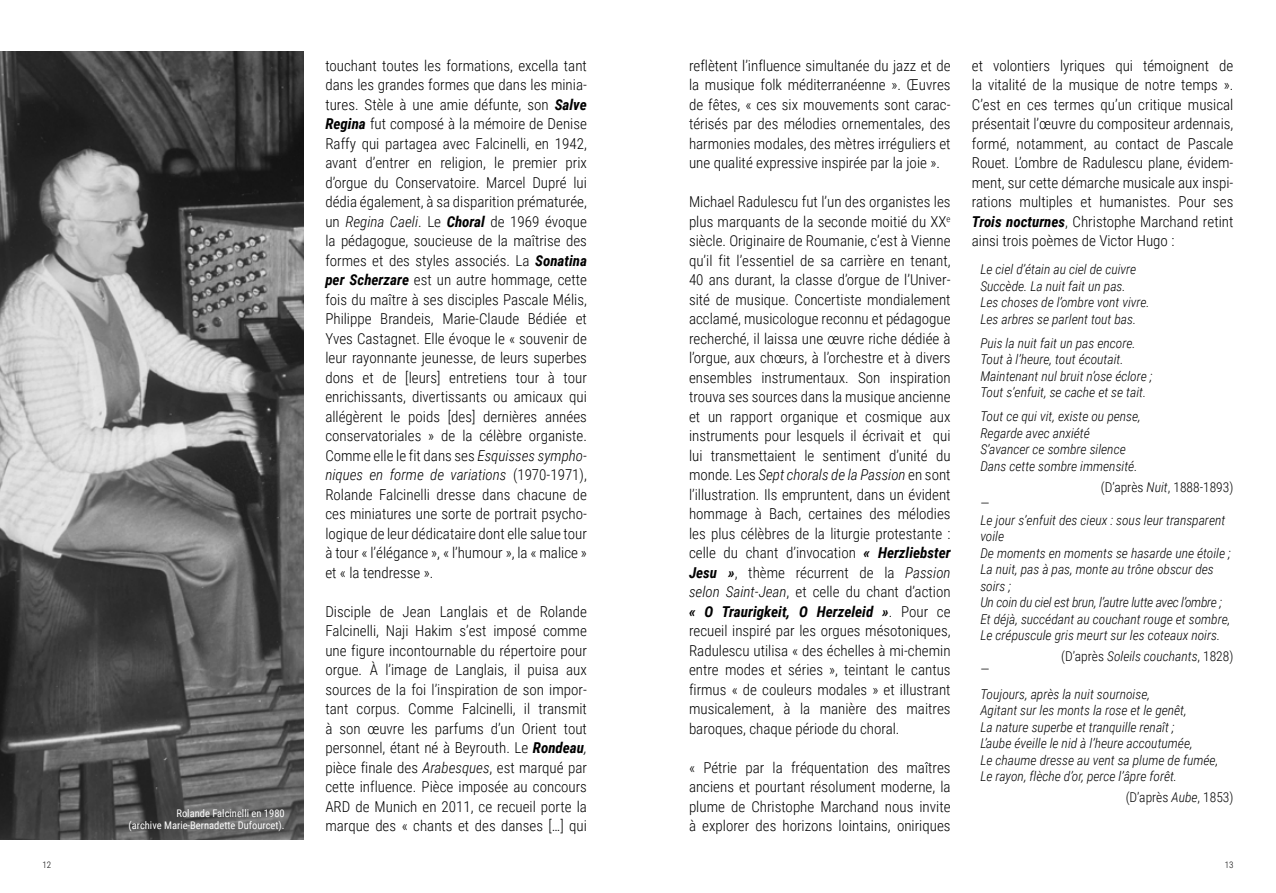
<style>
.page{position:relative;width:1276px;height:893px;background:#fff}
.page>*{position:absolute;margin:0;border:0;box-sizing:border-box;transform-origin:0 0}
.t1{font:300 15px/19.5px "Roboto Condensed";color:#000;text-align:justify}
.t2{font:italic 300 13.5px/16.5px "Roboto Condensed";color:#000}
.t3{font:300 13.5px "Roboto Condensed";color:#000}
.t4{font:10.5px/12.6px "Roboto Condensed";color:#fff;text-align:right}
.t5{font:300 9px "Roboto Condensed";color:#000}
.s1{font-weight:700;font-style:italic}
.s2{font-style:italic}
.s3{font-style:normal}
</style>
<div class="page">
<img style="left:0;top:51px;width:303px;height:788px">
<p class="t4" style="left:129px;top:806px;width:158px">Rolande Falcinelli en 1980<br>(archive Marie-Bernadette Dufourcet).</p>
<p class="t1" style="left:325px;top:55px;width:263px">touchant toutes les formations, excella tant dans les grandes formes que dans les minia&shy;tures. Stèle à une amie défunte, son <span class="s1">Salve Regina</span> fut composé à la mémoire de Denise Raffy qui partagea avec Falcinelli, en 1942, avant d’entrer en religion, le premier prix d’orgue du Conservatoire. Marcel Dupré lui dédia également, à sa disparition prématurée, un <span class="s2">Regina Caeli</span>. Le <span class="s1">Choral</span> de 1969 évoque la pédagogue, soucieuse de la maîtrise des formes et des styles associés. La <span class="s1">Sonatina per Scherzare</span> est un autre hommage, cette fois du maître à ses disciples Pascale Mélis, Philippe Brandeis, Marie-Claude Bédiée et Yves Castagnet. Elle évoque le « souvenir de leur rayonnante jeunesse, de leurs superbes dons et de [leurs] entretiens tour à tour enrichissants, divertissants ou amicaux qui allégèrent le poids [des] dernières années conservatoriales » de la célèbre organiste.<br>Comme elle le fit dans ses <span class="s2">Esquisses sympho&shy;niques en forme de variations</span> (1970-1971), Rolande Falcinelli dresse dans chacune de ces miniatures une sorte de portrait psycho&shy;logique de leur dédicataire dont elle salue tour à tour « l’élégance », « l’humour », la « malice » et « la tendresse ».</p>
<p class="t1" style="left:325px;top:601px;width:263px">Disciple de Jean Langlais et de Rolande Falcinelli, Naji Hakim s’est imposé comme une figure incontournable du répertoire pour orgue. À l’image de Langlais, il puisa aux sources de la foi l’inspiration de son impor&shy;tant corpus. Comme Falcinelli, il transmit à son œuvre les parfums d’un Orient tout personnel, étant né à Beyrouth. Le <span class="s1">Rondeau</span><span class="s2">, </span>pièce finale des <span class="s2">Arabesques</span>, est marqué par cette influence. Pièce imposée au concours ARD de Munich en 2011, ce recueil porte la marque des « chants et des danses […] qui</p>
<p class="t1" style="left:689px;top:55px;width:263px">reflètent l’influence simultanée du jazz et de la musique folk méditerranéenne ». Œuvres de fêtes, « ces six mouvements sont carac&shy;térisés par des mélodies ornementales, des harmonies modales, des mètres irréguliers et une qualité expressive inspirée par la joie ».</p>
<p class="t1" style="left:689px;top:191px;width:263px">Michael Radulescu fut l’un des organistes les plus marquants de la seconde moitié du XX<sup>e </sup>siècle. Originaire de Roumanie, c’est à Vienne qu’il fit l’essentiel de sa carrière en tenant, 40 ans durant, la classe d’orgue de l’Univer&shy;sité de musique. Concertiste mondialement acclamé, musicologue reconnu et pédagogue recherché, il laissa une œuvre riche dédiée à l’orgue, aux chœurs, à l’orchestre et à divers ensembles instrumentaux. Son inspiration trouva ses sources dans la musique ancienne et un rapport organique et cosmique aux instruments pour lesquels il écrivait et qui lui transmettaient le sentiment d’unité du monde. Les <span class="s2">Sept chorals de la Passion</span> en sont l’illustration. Ils empruntent, dans un évident hommage à Bach, certaines des mélodies les plus célèbres de la liturgie protestante : celle du chant d’invocation <span class="s1">« Herzliebster Jesu »</span>, thème récurrent de la <span class="s2">Passion selon Saint-Jean</span>, et celle du chant d’action <span class="s1">« O Traurigkeit, O Herzeleid »</span>. Pour ce recueil inspiré par les orgues mésotoniques, Radulescu utilisa « des échelles à mi-chemin entre modes et séries », teintant le cantus firmus « de couleurs modales » et illustrant musicalement, à la manière des maitres baroques, chaque période du choral.</p>
<p class="t1" style="left:689px;top:757px;width:263px">« Pétrie par la fréquentation des maîtres anciens et pourtant résolument moderne, la plume de Christophe Marchand nous invite à explorer des horizons lointains, oniriques</p>
<p class="t1" style="left:972px;top:55px;width:263px">et volontiers lyriques qui témoignent de la vitalité de la musique de notre temps ».<br>C’est en ces termes qu’un critique musical présentait l’œuvre du compositeur ardennais, formé, notamment, au contact de Pascale Rouet. L’ombre de Radulescu plane, évidem&shy;ment, sur cette démarche musicale aux inspi&shy;rations multiples et humanistes. Pour ses <span class="s1">Trois nocturnes</span>, Christophe Marchand retint ainsi trois poèmes de Victor Hugo :</p>
<p class="t2" style="left:980px;top:261px;width:171px">Le ciel d’étain au ciel de cuivre<br>Succède. La nuit fait un pas.<br>Les choses de l’ombre vont vivre.<br>Les arbres se parlent tout bas.</p>
<p class="t2" style="left:980px;top:334px;width:173px">Puis la nuit fait un pas encore.<br>Tout à l’heure, tout écoutait.<br>Maintenant nul bruit n’ose éclore ;<br>Tout s’enfuit, se cache et se tait.</p>
<p class="t2" style="left:980px;top:408px;width:162px">Tout ce qui vit, existe ou pense,<br>Regarde avec anxiété<br>S’avancer ce sombre silence<br>Dans cette sombre immensité.</p>
<p class="t3" style="left:1100px;top:477px;width:134px">(D’après <span class="s2">Nuit</span>, 1888-1893)</p>
<p class="t3" style="left:980px;top:494px;width:11px">—</p>
<p class="t2" style="left:980px;top:511px;width:252px">Le jour s’enfuit des cieux : sous leur transparent voile<br>De moments en moments se hasarde une étoile ; La nuit, pas à pas, monte au trône obscur des soirs ;<br>Un coin du ciel est brun, l’autre lutte avec l’ombre ; Et déjà, succédant au couchant rouge et sombre, Le crépuscule gris meurt sur les coteaux noirs.</p>
<p class="t2" style="left:1061px;top:647px;width:174px"><span class="s3">(D’après</span> Soleils couchants<span class="s3">, 1828)</span></p>
<p class="t3" style="left:980px;top:659px;width:11px">—</p>
<p class="t2" style="left:980px;top:685px;width:239px">Toujours, après la nuit sournoise,<br>Agitant sur les monts la rose et le genêt,<br>La nature superbe et tranquille renaît ;<br>L’aube éveille le nid à l’heure accoutumée,<br>Le chaume dresse au vent sa plume de fumée, Le rayon, flèche d’or, perce l’âpre forêt.</p>
<p class="t3" style="left:1125px;top:788px;width:109px">(D’après <span class="s2">Aube</span>, 1853)</p>
<p class="t5" style="left:43px;top:859px;width:10px">12</p>
<p class="t5" style="left:1224px;top:859px;width:10px">13</p>
</div>
